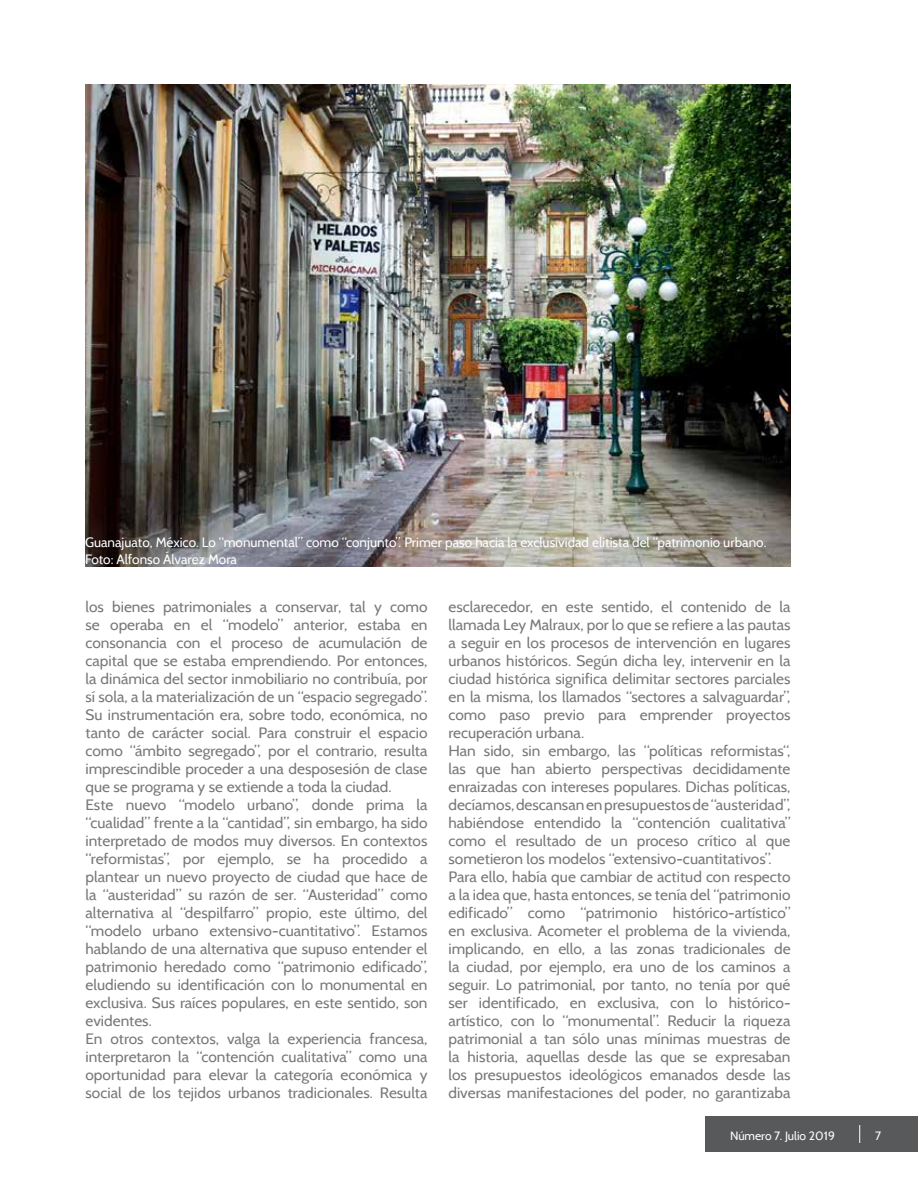
<style>
.page{position:relative;width:918px;height:1188px;background:#fff}
.page>*{position:absolute;margin:0;border:0;box-sizing:border-box;transform-origin:0 0}
.t1{font:15px/18px "Cabin";color:#77787b}
.t2{font:13.5px/16.2px "Cabin";color:#fff}
.t3{font:12px "Cabin";color:#fff}
</style>
<div class="page">
<div style="left:705px;top:1116px;width:213px;height:36px;background:#58595b"></div>
<svg style="left:859px;top:1125px;width:1px;height:18px"></svg>
<img style="left:85px;top:85px;width:705px;height:481px">
<p class="t2" style="left:85px;top:534px;width:683px">Guanajuato, México. Lo “monumental” como “conjunto”. Primer paso hacia la exclusividad elitista del “patrimonio urbano.<br>Foto: Alfonso Álvarez Mora</p>
<p class="t1" style="left:86px;top:598px;width:344px">los bienes patrimoniales a conservar, tal y como se operaba en el “modelo” anterior, estaba en consonancia con el proceso de acumulación de capital que se estaba emprendiendo. Por entonces, la dinámica del sector inmobiliario no contribuía, por sí sola, a la materialización de un “espacio segregado”.<br>Su instrumentación era, sobre todo, económica, no tanto de carácter social. Para construir el espacio como “ámbito segregado”, por el contrario, resulta imprescindible proceder a una desposesión de clase que se programa y se extiende a toda la ciudad.<br>Este nuevo “modelo urbano”, donde prima la “cualidad” frente a la “cantidad”, sin embargo, ha sido interpretado de modos muy diversos. En contextos “reformistas”, por ejemplo, se ha procedido a plantear un nuevo proyecto de ciudad que hace de la “austeridad” su razón de ser. “Austeridad” como alternativa al “despilfarro” propio, este último, del “modelo urbano extensivo-cuantitativo”. Estamos hablando de una alternativa que supuso entender el patrimonio heredado como “patrimonio edificado”, eludiendo su identificación con lo monumental en exclusiva. Sus raíces populares, en este sentido, son evidentes.<br>En otros contextos, valga la experiencia francesa, interpretaron la “contención cualitativa” como una oportunidad para elevar la categoría económica y social de los tejidos urbanos tradicionales. Resulta</p>
<p class="t1" style="left:448px;top:598px;width:344px">esclarecedor, en este sentido, el contenido de la llamada Ley Malraux, por lo que se refiere a las pautas a seguir en los procesos de intervención en lugares urbanos históricos. Según dicha ley, intervenir en la ciudad histórica significa delimitar sectores parciales en la misma, los llamados “sectores a salvaguardar”, como paso previo para emprender proyectos recuperación urbana.<br>Han sido, sin embargo, las “políticas reformistas“, las que han abierto perspectivas decididamente enraizadas con intereses populares. Dichas políticas, decíamos, descansan en presupuestos de “austeridad”, habiéndose entendido la “contención cualitativa” como el resultado de un proceso crítico al que sometieron los modelos “extensivo-cuantitativos”.<br>Para ello, había que cambiar de actitud con respecto a la idea que, hasta entonces, se tenía del “patrimonio edificado” como “patrimonio histórico-artístico” en exclusiva. Acometer el problema de la vivienda, implicando, en ello, a las zonas tradicionales de la ciudad, por ejemplo, era uno de los caminos a seguir. Lo patrimonial, por tanto, no tenía por qué ser identificado, en exclusiva, con lo histórico&shy;artístico, con lo “monumental”. Reducir la riqueza patrimonial a tan sólo unas mínimas muestras de la historia, aquellas desde las que se expresaban los presupuestos ideológicos emanados desde las diversas manifestaciones del poder, no garantizaba</p>
<p class="t3" style="left:730px;top:1128px;width:106px">Número 7. Julio 2019</p>
<p class="t3" style="left:875px;top:1128px;width:8px">7</p>
</div>
